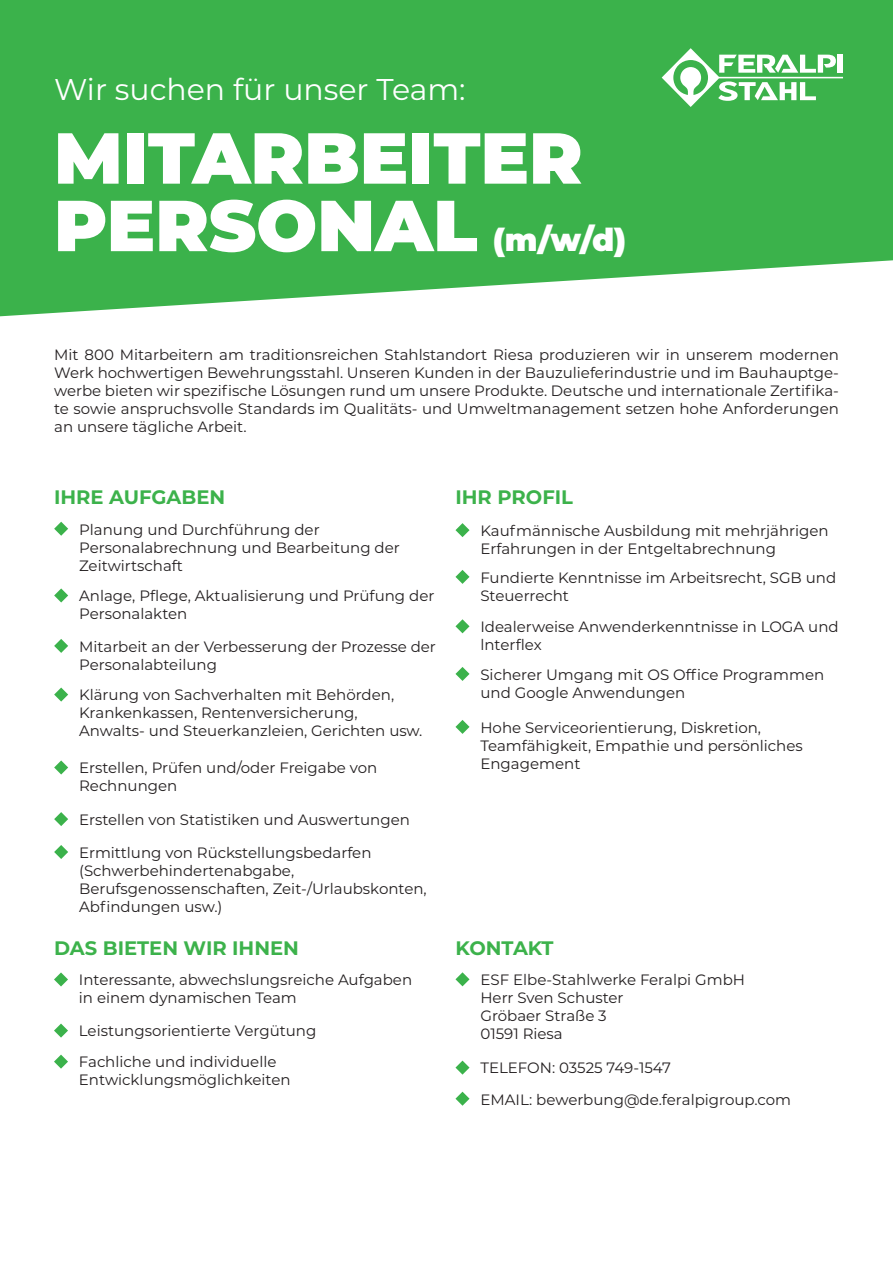
<style>
.page{position:relative;width:893px;height:1263px;background:#fff}
.page>*{position:absolute;margin:0;border:0;box-sizing:border-box;transform-origin:0 0}
.t1{font:900 72px "Montserrat";color:#fff}
.t2{font:900 31.5px "Montserrat";color:#fff}
.t3{font:30px "Montserrat";color:#fff}
.t4{font:700 19.5px "Montserrat";color:#3cb24b}
.t5{font:15px/18px "Montserrat";color:#231f20}
</style>
<div class="page">
<svg style="left:0;top:0;width:893px;height:316px;fill:#3bb24b"></svg>
<svg style="left:662px;top:48px;width:181px;height:59px"></svg>
<svg style="left:54px;top:522px;width:14px;height:14px"></svg>
<svg style="left:54px;top:972px;width:14px;height:14px"></svg>
<svg style="left:54px;top:1023px;width:14px;height:14px"></svg>
<svg style="left:54px;top:1054px;width:14px;height:15px"></svg>
<svg style="left:455px;top:523px;width:14px;height:14px"></svg>
<svg style="left:455px;top:972px;width:14px;height:14px"></svg>
<svg style="left:455px;top:1060px;width:14px;height:15px"></svg>
<svg style="left:455px;top:1092px;width:14px;height:14px"></svg>
<svg style="left:455px;top:570px;width:14px;height:14px"></svg>
<svg style="left:455px;top:619px;width:14px;height:14px"></svg>
<svg style="left:455px;top:667px;width:14px;height:14px"></svg>
<svg style="left:455px;top:720px;width:14px;height:14px"></svg>
<svg style="left:54px;top:588px;width:14px;height:14px"></svg>
<svg style="left:54px;top:639px;width:14px;height:14px"></svg>
<svg style="left:54px;top:687px;width:14px;height:15px"></svg>
<svg style="left:54px;top:760px;width:14px;height:14px"></svg>
<svg style="left:54px;top:812px;width:14px;height:14px"></svg>
<svg style="left:54px;top:845px;width:14px;height:14px"></svg>
<p class="t3" style="left:54px;top:69px;width:413px">Wir suchen für unser Team:</p>
<p class="t1" style="left:54px;top:104px;width:530px">MITARBEITER</p>
<p class="t1" style="left:54px;top:172px;width:425px">PERSONAL</p>
<p class="t2" style="left:493px;top:216px;width:135px">(m/w/d)</p>
<p class="t5" style="left:54px;top:345px;width:786px;text-align:justify">Mit 800 Mitarbeitern am traditionsreichen Stahlstandort Riesa produzieren wir in unserem modernen Werk hochwertigen Bewehrungsstahl. Unseren Kunden in der Bauzulieferindustrie und im Bauhauptge&shy;werbe bieten wir spezifische Lösungen rund um unsere Produkte. Deutsche und internationale Zertifika&shy;te sowie anspruchsvolle Standards im Qualitäts- und Umweltmanagement setzen hohe Anforderungen an unsere tägliche Arbeit.</p>
<p class="t4" style="left:54px;top:483px;width:173px">IHRE AUFGABEN</p>
<p class="t5" style="left:79px;top:520px;width:242px">Planung und Durchführung der</p>
<p class="t5" style="left:79px;top:538px;width:322px">Personalabrechnung und Bearbeitung der<br>Zeitwirtschaft</p>
<p class="t5" style="left:79px;top:586px;width:357px">Anlage, Pflege, Aktualisierung und Prüfung der<br>Personalakten</p>
<p class="t5" style="left:79px;top:637px;width:358px">Mitarbeit an der Verbesserung der Prozesse der<br>Personalabteilung</p>
<p class="t5" style="left:79px;top:685px;width:317px">Klärung von Sachverhalten mit Behörden,<br>Krankenkassen, Rentenversicherung,</p>
<p class="t5" style="left:79px;top:721px;width:345px">Anwalts- und Steuerkanzleien, Gerichten usw.</p>
<p class="t5" style="left:79px;top:758px;width:300px">Erstellen, Prüfen und/oder Freigabe von</p>
<p class="t5" style="left:79px;top:776px;width:100px">Rechnungen</p>
<p class="t5" style="left:79px;top:810px;width:332px">Erstellen von Statistiken und Auswertungen</p>
<p class="t5" style="left:79px;top:843px;width:294px">Ermittlung von Rückstellungsbedarfen (Schwerbehindertenabgabe,</p>
<p class="t5" style="left:79px;top:879px;width:349px">Berufsgenossenschaften, Zeit-/Urlaubskonten,<br>Abfindungen usw.)</p>
<p class="t4" style="left:54px;top:934px;width:246px">DAS BIETEN WIR IHNEN</p>
<p class="t5" style="left:79px;top:970px;width:335px">Interessante, abwechslungsreiche Aufgaben</p>
<p class="t5" style="left:79px;top:988px;width:219px">in einem dynamischen Team</p>
<p class="t5" style="left:79px;top:1021px;width:239px">Leistungsorientierte Vergütung</p>
<p class="t5" style="left:79px;top:1052px;width:199px">Fachliche und individuelle</p>
<p class="t5" style="left:79px;top:1070px;width:213px">Entwicklungsmöglichkeiten</p>
<p class="t4" style="left:455px;top:483px;width:119px">IHR PROFIL</p>
<p class="t5" style="left:480px;top:521px;width:350px">Kaufmännische Ausbildung mit mehrjährigen<br>Erfahrungen in der Entgeltabrechnung</p>
<p class="t5" style="left:480px;top:568px;width:357px">Fundierte Kenntnisse im Arbeitsrecht, SGB und<br>Steuerrecht</p>
<p class="t5" style="left:480px;top:617px;width:360px">Idealerweise Anwenderkenntnisse in LOGA und lnterflex</p>
<p class="t5" style="left:480px;top:665px;width:345px">Sicherer Umgang mit OS Office Programmen und Google Anwendungen</p>
<p class="t5" style="left:480px;top:718px;width:282px">Hohe Serviceorientierung, Diskretion,</p>
<p class="t5" style="left:480px;top:736px;width:324px">Teamfähigkeit, Empathie und persönliches</p>
<p class="t5" style="left:480px;top:754px;width:101px">Engagement</p>
<p class="t4" style="left:455px;top:934px;width:100px">KONTAKT</p>
<p class="t5" style="left:480px;top:970px;width:266px">ESF Elbe-Stahlwerke Feralpi GmbH</p>
<p class="t5" style="left:480px;top:988px;width:145px">Herr Sven Schuster</p>
<p class="t5" style="left:480px;top:1006px;width:128px">Gröbaer Straße 3</p>
<p class="t5" style="left:480px;top:1024px;width:84px">01591 Riesa</p>
<p class="t5" style="left:480px;top:1058px;width:192px">TELEFON: 03525 749-1547</p>
<p class="t5" style="left:480px;top:1090px;width:312px">EMAIL: bewerbung@de.feralpigroup.com</p>
</div>
